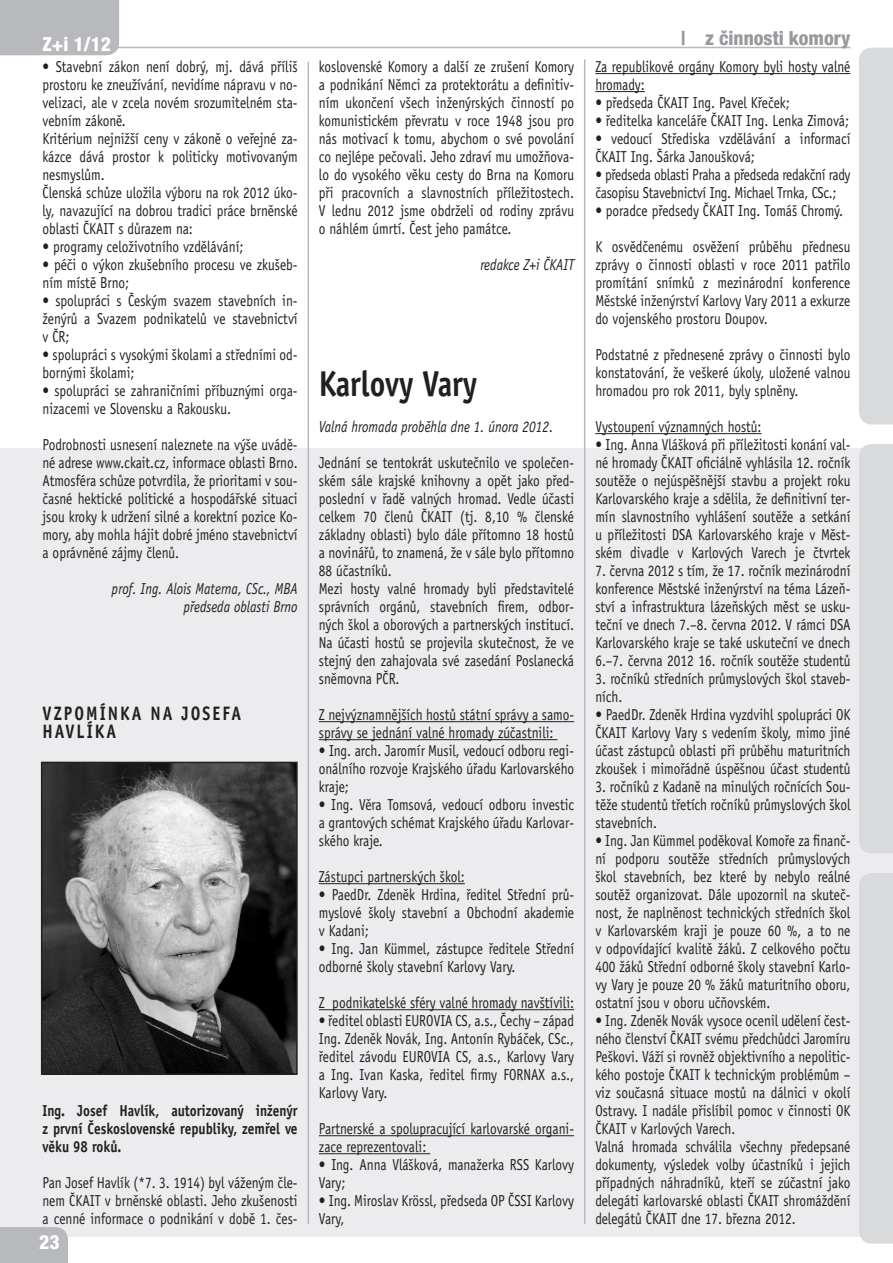
<style>
.page{position:relative;width:893px;height:1263px;background:#fff}
.page>*{position:absolute;margin:0;border:0;box-sizing:border-box;transform-origin:0 0}
.t1{font:700 36px "Officina Sans CE";color:#231f20;scale:.84 1}
.t2{font:700 19.5px "Officina Sans CE";color:#231f20;scale:.84 1}
.t3{font:800 condensed 19.5px "Helvetica Neue LT Pro";color:#97999c}
.t4{font:800 condensed 19.5px "Helvetica Neue LT Pro";color:#fff}
.t5{font:15.9px/18px "Officina Sans CE";color:#231f20;scale:.84 1}
.t6{font:italic 15.9px/18px "Officina Sans CE";color:#231f20;text-align:right;scale:.84 1}
.t7{font:700 15.9px/18px "Officina Sans CE";color:#231f20;text-align:justify;scale:.84 1}
.t8{font:15.9px/18px "Officina Sans CE";letter-spacing:-.02em;color:#231f20;scale:.84 1}
</style>
<div class="page">
<div style="left:0;top:448px;width:893px;height:789px;background:#ececee"></div>
<div style="left:859px;top:48px;width:34px;height:376px;background:#d9dadc"></div>
<div style="left:859px;top:873px;width:34px;height:370px;background:#d9dadc"></div>
<div style="left:859px;top:444px;width:34px;height:409px;background:#d9dadc"></div>
<div style="left:0;top:1227px;width:68px;height:36px;background:#b8b9bc"></div>
<hr style="left:36px;top:47px;width:814px;height:1px;background:#b8b9bc">
<div style="left:0;top:0;width:119px;height:55px;background:#b8b9bc"></div>
<hr style="left:584px;top:59px;width:1px;height:1165px;background:#b8b9bc">
<hr style="left:308px;top:62px;width:1px;height:1162px;background:#b8b9bc">
<hr style="left:319px;top:721px;width:255px;height:1px;background:#231f20">
<hr style="left:319px;top:739px;width:238px;height:1px;background:#231f20">
<hr style="left:319px;top:883px;width:146px;height:1px;background:#231f20">
<hr style="left:319px;top:1009px;width:255px;height:1px;background:#231f20">
<hr style="left:319px;top:1135px;width:255px;height:1px;background:#231f20">
<hr style="left:319px;top:1153px;width:111px;height:1px;background:#231f20">
<hr style="left:595px;top:73px;width:255px;height:1px;background:#231f20">
<hr style="left:595px;top:91px;width:50px;height:1px;background:#231f20">
<hr style="left:595px;top:433px;width:167px;height:1px;background:#231f20">
<img style="left:44px;top:765px;width:251px;height:307px">
<div style="left:41px;top:762px;width:257px;height:313px;border:2px solid #231f20"></div>
<p class="t4" style="left:43px;top:32px;width:70px">Z+i 1/12</p>
<p class="t3" style="left:681px;top:26px;width:171px">| z činnosti komory</p>
<p class="t5" style="left:43px;top:58px;width:305px">• Stavební zákon není dobrý, mj. dává příliš prostoru ke zneužívání, nevidíme nápravu v no&shy;velizaci, ale v zcela novém srozumitelném sta&shy;vebním zákoně.<br>Kritérium nejnižší ceny v zákoně o veřejné za&shy;kázce dává prostor k politicky motivovaným nesmyslům.<br>Členská schůze uložila výboru na rok 2012 úko&shy;ly, navazující na dobrou tradici práce brněnské oblasti ČKAIT s důrazem na:</p>
<p class="t5" style="left:43px;top:238px;width:241px">• programy celoživotního vzdělávání;</p>
<p class="t5" style="left:43px;top:256px;width:305px">• péči o výkon zkušebního procesu ve zkušeb&shy;ním místě Brno;</p>
<p class="t5" style="left:43px;top:292px;width:305px;text-align:justify">• spolupráci s Českým svazem stavebních in&shy;ženýrů a Svazem podnikatelů ve stavebnictví v ČR;</p>
<p class="t5" style="left:43px;top:346px;width:305px">• spolupráci s vysokými školami a středními od&shy;bornými školami;</p>
<p class="t5" style="left:43px;top:382px;width:305px">• spolupráci se zahraničními příbuznými orga&shy;nizacemi ve Slovensku a Rakousku.</p>
<p class="t5" style="left:43px;top:436px;width:305px">Podrobnosti usnesení naleznete na výše uvádě&shy;né adrese www. ckait. cz, informace oblasti Brno.<br>Atmosféra schůze potvrdila, že prioritami v sou&shy;časné hektické politické a hospodářské situaci jsou kroky k udržení silné a korektní pozice Ko&shy;mory, aby mohla hájit dobré jméno stavebnictví a oprávněné zájmy členů.</p>
<p class="t6" style="left:112px;top:580px;width:223px">prof. Ing. Alois Materna, CSc., MBA předseda oblasti Brno</p>
<p class="t5" style="left:319px;top:58px;width:305px">koslovenské Komory a další ze zrušení Komory a podnikání Němci za protektorátu a definitiv&shy;ním ukončení všech inženýrských činností po komunistickém převratu v roce 1948 jsou pro nás motivací k tomu, abychom o své povolání co nejlépe pečovali. Jeho zdraví mu umožňova&shy;lo do vysokého věku cesty do Brna na Komoru při pracovních a slavnostních příležitostech.<br>V lednu 2012 jsme obdrželi od rodiny zprávu o náhlém úmrtí. Čest jeho památce.</p>
<p class="t6" style="left:480px;top:256px;width:113px">redakce Z+i ČKAIT</p>
<p class="t5" style="left:595px;top:58px;width:305px">Za republikové orgány Komory byli hosty valné hromady:</p>
<p class="t5" style="left:595px;top:94px;width:233px">• předseda ČKAIT Ing. Pavel Křeček;</p>
<p class="t5" style="left:595px;top:112px;width:304px">• ředitelka kanceláře ČKAIT Ing. Lenka Zimová;</p>
<p class="t5" style="left:595px;top:130px;width:305px">• vedoucí Střediska vzdělávání a informací<br>ČKAIT Ing. Šárka Janoušková;</p>
<p class="t8" style="left:595px;top:166px;width:305px">• předseda oblasti Praha a předseda redakční rady časopisu Stavebnictví Ing. Michael Trnka, CSc. ;</p>
<p class="t5" style="left:595px;top:202px;width:294px">• poradce předsedy ČKAIT Ing. Tomáš Chromý.</p>
<p class="t5" style="left:595px;top:238px;width:305px;text-align:justify">K osvědčenému osvěžení průběhu přednesu zprávy o činnosti oblasti v roce 2011 patřilo promítání snímků z mezinárodní konference Městské inženýrství Karlovy Vary 2011 a exkurze do vojenského prostoru Doupov.</p>
<p class="t5" style="left:595px;top:346px;width:305px;text-align:justify">Podstatné z přednesené zprávy o činnosti bylo konstatování, že veškeré úkoly, uložené valnou hromadou pro rok 2011, byly splněny.</p>
<p class="t5" style="left:595px;top:418px;width:199px">Vystoupení významných hostů:</p>
<p class="t5" style="left:595px;top:436px;width:305px;text-align:justify">• Ing. Anna Vlášková při příležitosti konání val&shy;né hromady ČKAIT oficiálně vyhlásila 12. ročník soutěže o nejúspěšnější stavbu a projekt roku Karlovarského kraje a sdělila, že definitivní ter&shy;mín slavnostního vyhlášení soutěže a setkání u příležitosti DSA Karlovarského kraje v Měst&shy;ském divadle v Karlových Varech je čtvrtek</p>
<p class="t5" style="left:595px;top:562px;width:305px;text-align:justify">7. června 2012 s tím, že 17. ročník mezinárodní konference Městské inženýrství na téma Lázeň&shy;ství a infrastruktura lázeňských měst se usku&shy;teční ve dnech 7.–8. června 2012. V rámci DSA Karlovarského kraje se také uskuteční ve dnech</p>
<p class="t5" style="left:595px;top:652px;width:305px">6. –7. června 2012 16. ročník soutěže studentů</p>
<p class="t5" style="left:595px;top:670px;width:305px">3. ročníků středních průmyslových škol staveb&shy;ních.</p>
<p class="t5" style="left:595px;top:706px;width:305px;text-align:justify">• PaedDr. Zdeněk Hrdina vyzdvihl spolupráci OK ČKAIT Karlovy Vary s vedením školy, mimo jiné účast zástupců oblasti při průběhu maturitních zkoušek i mimořádně úspěšnou účast studentů</p>
<p class="t5" style="left:595px;top:778px;width:305px;text-align:justify">3. ročníků z Kadaně na minulých ročnících Sou&shy;těže studentů třetích ročníků průmyslových škol stavebních.</p>
<p class="t5" style="left:595px;top:832px;width:305px;text-align:justify">• Ing. Jan Kümmel poděkoval Komoře za finanč&shy;ní podporu soutěže středních průmyslových škol stavebních, bez které by nebylo reálné soutěž organizovat. Dále upozornil na skuteč&shy;nost, že naplněnost technických středních škol v Karlovarském kraji je pouze 60 %, a to ne v odpovídající kvalitě žáků. Z celkového počtu 400 žáků Střední odborné školy stavební Karlo&shy;vy Vary je pouze 20 % žáků maturitního oboru, ostatní jsou v oboru učňovském.</p>
<p class="t5" style="left:595px;top:1012px;width:305px">• Ing. Zdeněk Novák vysoce ocenil udělení čest&shy;ného členství ČKAIT svému předchůdci Jaromíru Peškovi. Váží si rovněž objektivního a nepolitic&shy;kého postoje ČKAIT k technickým problémům – viz současná situace mostů na dálnici v okolí Ostravy. I nadále přislíbil pomoc v činnosti OK ČKAIT v Karlových Varech.<br>Valná hromada schválila všechny předepsané dokumenty, výsledek volby účastníků i jejich případných náhradníků, kteří se zúčastní jako delegáti karlovarské oblasti ČKAIT shromáždění delegátů ČKAIT dne 17. března 2012.</p>
<h1 class="t1" style="left:319px;top:363px;width:190px">Karlovy Vary</h1>
<p class="t6" style="left:319px;top:418px;width:280px">Valná hromada proběhla dne 1. února 2012.</p>
<p class="t5" style="left:319px;top:454px;width:305px">Jednání se tentokrát uskutečnilo ve společen&shy;ském sále krajské knihovny a opět jako před&shy;poslední v řadě valných hromad. Vedle účasti celkem 70 členů ČKAIT (tj. 8,10 % členské základny oblasti) bylo dále přítomno 18 hostů a novinářů, to znamená, že v sále bylo přítomno 88 účastníků.<br>Mezi hosty valné hromady byli představitelé správních orgánů, stavebních firem, odbor&shy;ných škol a oborových a partnerských institucí.<br>Na účasti hostů se projevila skutečnost, že ve stejný den zahajovala své zasedání Poslanecká sněmovna PČR.</p>
<p class="t5" style="left:319px;top:706px;width:305px">Z nejvýznamnějších hostů státní správy a samo&shy;správy se jednání valné hromady zúčastnili:</p>
<p class="t5" style="left:319px;top:742px;width:305px;text-align:justify">• Ing. arch. Jaromír Musil, vedoucí odboru regi&shy;onálního rozvoje Krajského úřadu Karlovarského kraje;</p>
<p class="t5" style="left:319px;top:796px;width:305px;text-align:justify">• Ing. Věra Tomsová, vedoucí odboru investic a grantových schémat Krajského úřadu Karlovar&shy;ského kraje.</p>
<p class="t5" style="left:319px;top:868px;width:175px">Zástupci partnerských škol:</p>
<p class="t5" style="left:319px;top:886px;width:305px;text-align:justify">• PaedDr. Zdeněk Hrdina, ředitel Střední prů&shy;myslové školy stavební a Obchodní akademie v Kadani;</p>
<p class="t5" style="left:319px;top:940px;width:305px">• Ing. Jan Kümmel, zástupce ředitele Střední odborné školy stavební Karlovy Vary.</p>
<p class="t5" style="left:319px;top:994px;width:305px">Z podnikatelské sféry valné hromady navštívili:</p>
<p class="t5" style="left:319px;top:1012px;width:119px">• ředitel oblasti Eurovia</p>
<p class="t2" style="left:43px;top:702px;width:27px">Vzpom</p>
<p class="t2" style="left:100px;top:702px;width:24px">ínka</p>
<p class="t2" style="left:150px;top:702px;width:61px">na Josefa</p>
<p class="t2" style="left:43px;top:720px;width:75px">Havlíka</p>
<p class="t5" style="left:319px;top:1012px;width:305px;text-align:justify;text-indent:136px">CS, a.s. , Čechy – západ Ing. Zdeněk Novák, Ing. Antonín Rybáček, CSc. , ředitel závodu EUROVIA CS, a. s. , Karlovy Vary a Ing. Ivan Kaska, ředitel firmy FORNAX a.s., Karlovy Vary.</p>
<p class="t5" style="left:319px;top:1120px;width:305px">Partnerské a spolupracující karlovarské organi&shy;zace reprezentovali:</p>
<p class="t5" style="left:319px;top:1156px;width:305px">• Ing. Anna Vlášková, manažerka RSS Karlovy<br>Vary;</p>
<p class="t5" style="left:319px;top:1192px;width:305px">• Ing. Miroslav Krössl, předseda OP ČSSI Karlovy<br>Vary,</p>
<p class="t7" style="left:43px;top:1102px;width:305px">Ing. Josef H avlík, autorizovaný inženýr z první Československé republiky, zemřel ve věku 98 roků.</p>
<p class="t5" style="left:43px;top:1174px;width:305px;text-align:justify">Pan Josef Havlík (*7. 3. 1914) byl váženým čle&shy;nem ČKAIT v brněnské oblasti. Jeho zkušenosti a cenné informace o podnikání v době 1. čes-</p>
<p class="t4" style="left:39px;top:1230px;width:22px">23</p>
</div>
